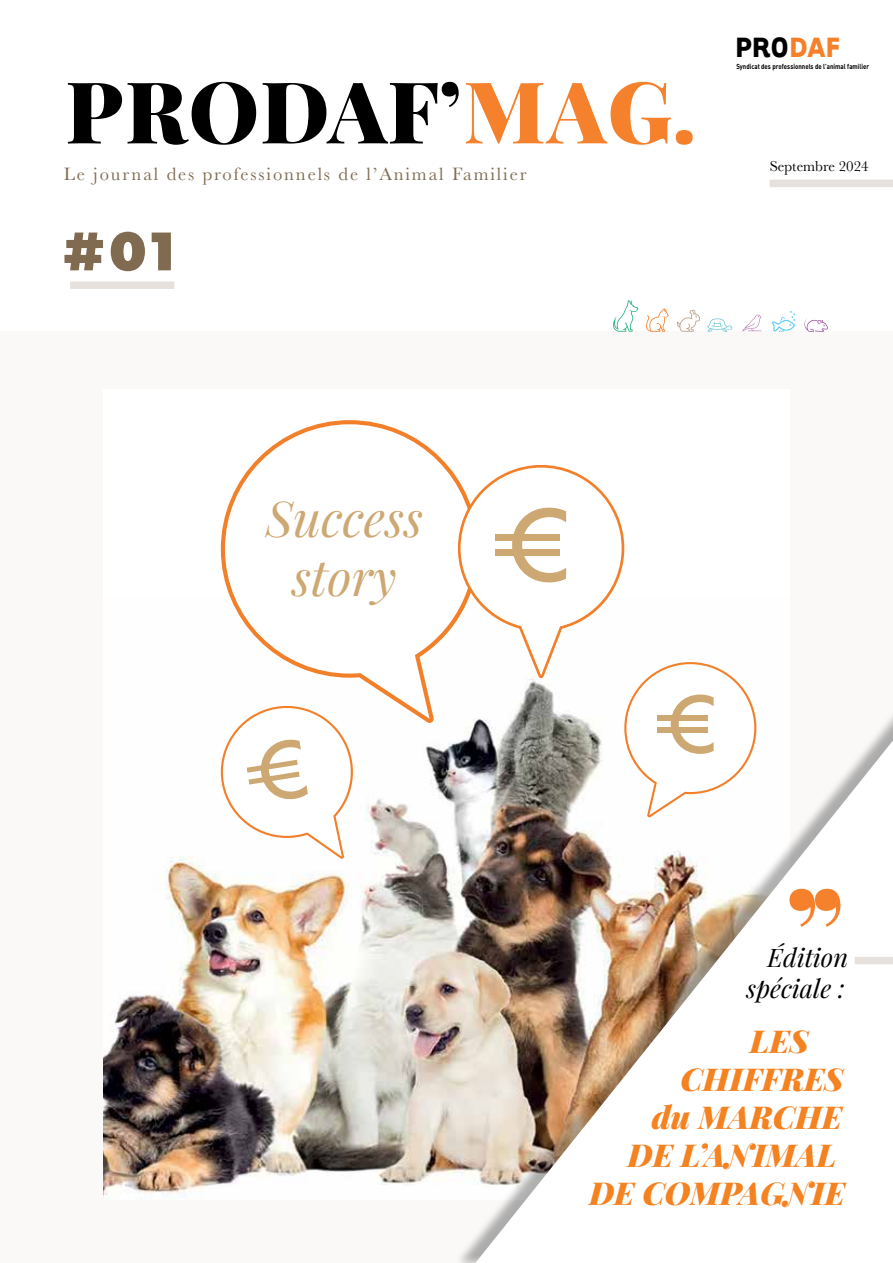
<style>
.page{position:relative;width:893px;height:1263px;background:#fff}
.page>*{position:absolute;margin:0;border:0;box-sizing:border-box;transform-origin:0 0}
.t1{font:85.5px "Playfair Display";letter-spacing:.01em;color:#000}
.t2{font:900 54px "Montserrat";color:#806a50}
.t3{font:italic 49.5px/59.4px "Playfair Display";color:#cda872;text-align:center}
.t4{font:700 32.55px "Tarzana Wide";color:#000;scale:.85 1}
.t5{font:italic 31.5px "Playfair Display";color:#f58220}
.t6{font:italic 25.5px/30.6px "Playfair Display";color:#000;text-align:right}
.t7{font:18.6px "Baskerville";letter-spacing:.1em;color:#806a50}
.t8{font:15px "Baskerville";color:#000}
.t9{font:7.2px "DIN Bold Alternate";color:#000;scale:.85 1}
.s1{color:#f5812d}
.s2{color:#f58029}
</style>
<div class="page">
<div style="left:0;top:332px;width:893px;height:931px;background:#faf9f8"></div>
<div style="left:770px;top:180px;width:123px;height:7px;background:#e6e1dc"></div>
<div style="left:103px;top:389px;width:686px;height:810px;background:#fff"></div>
<img style="left:103px;top:743px;width:352px;height:456px">
<svg style="left:742px;top:315px;width:20px;height:17px"></svg>
<svg style="left:646px;top:308px;width:23px;height:24px"></svg>
<svg style="left:613px;top:300px;width:25px;height:32px"></svg>
<svg style="left:772px;top:311px;width:23px;height:21px"></svg>
<svg style="left:677px;top:310px;width:23px;height:22px"></svg>
<svg style="left:804px;top:318px;width:24px;height:14px"></svg>
<svg style="left:707px;top:318px;width:26px;height:14px"></svg>
<div style="left:455px;top:681px;width:438px;height:582px;background:#000;opacity:.31"></div>
<img style="left:475px;top:740px;width:418px;height:523px">
<svg style="left:789px;top:889px;width:51px;height:38px"></svg>
<div style="left:70px;top:281px;width:104px;height:8px;background:#e6e1dc"></div>
<div style="left:855px;top:957px;width:38px;height:7px;background:#e6e1dc"></div>
<svg style="left:221px;top:420px;width:237px;height:303px"></svg>
<svg style="left:212px;top:697px;width:147px;height:162px"></svg>
<svg style="left:458px;top:465px;width:298px;height:352px"></svg>
<div style="left:657px;top:716px;width:51px;height:5px;background:#cda872"></div>
<div style="left:657px;top:728px;width:51px;height:5px;background:#cda872"></div>
<h1 class="t1" style="left:65px;top:44px;width:632px">PRODAF’<span class="s1">MAG.</span></h1>
<p class="t7" style="left:64px;top:163px;width:464px">Le journal des professionnels de l’Animal Familier</p>
<h2 class="t2" style="left:64px;top:211px;width:112px">#01</h2>
<h3 class="t4" style="left:735px;top:26px;width:125px">PRO<span class="s2">DAF</span></h3>
<p class="t9" style="left:736px;top:61px;width:158px">Syndicat des professionnels de l’animal familier</p>
<p class="t8" style="left:770px;top:156px;width:101px">Septembre 2024</p>
<h3 class="t3" style="left:266px;top:485px;width:159px">Success story</h3>
<h3 class="t6" style="left:746px;top:940px;width:103px">Édition spéciale :</h3>
<h3 class="t5" style="left:750px;top:1017px;width:60px">LES</h3>
<h3 class="t5" style="left:680px;top:1055px;width:164px">CHIFFRES</h3>
<h3 class="t5" style="left:652px;top:1093px;width:191px">du MARCHE</h3>
<h3 class="t5" style="left:627px;top:1130px;width:210px">DE L’ANIMAL</h3>
<h3 class="t5" style="left:589px;top:1168px;width:257px">DE COMPAGNIE</h3>
</div>
